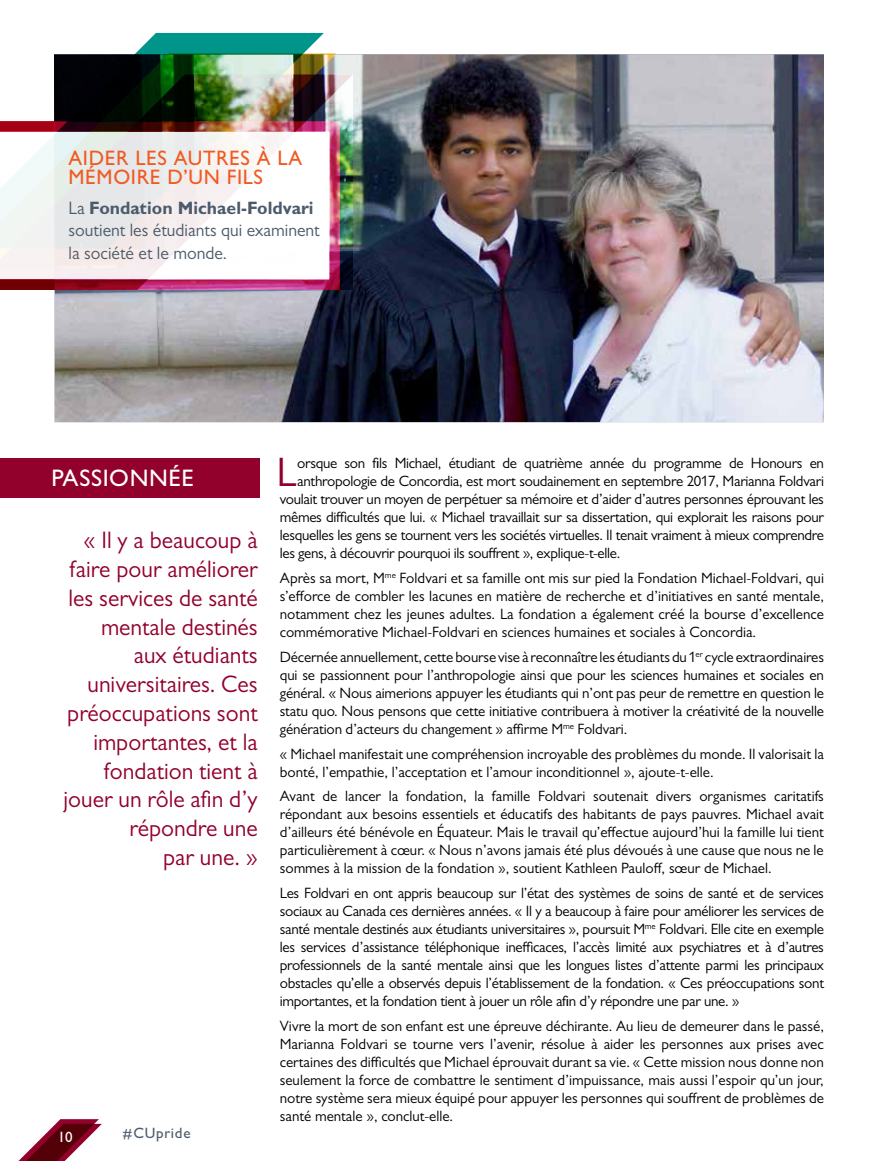
<style>
.page{position:relative;width:878px;height:1161px;background:#fff}
.page>*{position:absolute;margin:0;border:0;box-sizing:border-box;transform-origin:0 0}
.t1{font:41.4px "Gill Sans MT Pro";color:#92002c}
.t2{font:24px/28.8px "Gill Sans MT Pro";color:#92002c;text-align:right}
.t3{font:500 24px "Gill Sans MT Pro";letter-spacing:.025em;color:#fff}
.t4{font:500 21px/19.5px "Gill Sans MT Pro";letter-spacing:.03em;color:#f15a22}
.t5{font:18px/22.5px "Gill Sans MT Pro";color:#4c5b6b}
.t6{font:15px/18px "Gill Sans MT Pro";letter-spacing:-.02em;color:#000;text-align:justify}
.t7{font:15px/18px "Gill Sans MT Pro";color:#000}
.t8{font:500 15px "Gill Sans MT Pro";letter-spacing:.05em;color:#4c5b6b}
.t9{font:500 15px "Gill Sans MT Pro";color:#fff}
.s1{font-weight:700}
</style>
<div class="page">
<div style="left:0;top:458px;width:259px;height:39px;background:#92002c"></div>
<img style="left:54px;top:55px;width:770px;height:367px">
<svg style="left:54px;top:33px;width:270px;height:41px"></svg>
<img style="left:0;top:74px;width:353px;height:216px">
<svg style="left:18px;top:1119px;width:84px;height:42px"></svg>
<h3 class="t4" style="left:69px;top:148px;width:235px">AIDER LES AUTRES À LA<br>MÉMOIRE D’UN FILS</h3>
<p class="t5" style="left:69px;top:196px;width:253px">La <span class="s1">Fondation Michael-Foldvari </span>soutient les étudiants qui examinent la société et le monde.</p>
<h2 class="t3" style="left:51px;top:464px;width:144px">PASSIONNÉE</h2>
<h2 class="t2" style="left:63px;top:526px;width:196px">« Il y a beaucoup à faire pour améliorer les services de santé mentale destinés aux étudiants universitaires. Ces préoccupations sont importantes, et la fondation tient à jouer un rôle afin d’y répondre une<br>par une. »</h2>
<p class="t9" style="left:58px;top:1128px;width:16px">10</p>
<p class="t8" style="left:123px;top:1124px;width:69px">#CUpride</p>
<h1 class="t1" style="left:276px;top:448px;width:21px">L</h1>
<p class="t6" style="left:297px;top:454px;width:528px">orsque son fils Michael, étudiant de quatrième année du programme de Honours en</p>
<p class="t6" style="left:297px;top:472px;width:528px">anthropologie de Concordia, est mort soudainement en septembre 2017, Marianna Foldvari</p>
<p class="t6" style="left:280px;top:490px;width:545px">voulait trouver un moyen de perpétuer sa mémoire et d’aider d’autres personnes éprouvant les</p>
<p class="t6" style="left:280px;top:508px;width:545px">mêmes difficultés que lui. « Michael travaillait sur sa dissertation, qui explorait les raisons pour</p>
<p class="t6" style="left:280px;top:526px;width:545px">lesquelles les gens se tournent vers les sociétés virtuelles. Il tenait vraiment à mieux comprendre</p>
<p class="t6" style="left:280px;top:544px;width:342px">les gens, à découvrir pourquoi ils souffrent », explique-t-elle.</p>
<p class="t6" style="left:280px;top:569px;width:545px">Après sa mort, M<sup>me</sup> Foldvari et sa famille ont mis sur pied la Fondation Michael-Foldvari, qui s’efforce de combler les lacunes en matière de recherche et d’initiatives en santé mentale, notamment chez les jeunes adultes. La fondation a également créé la bourse d’excellence commémorative Michael-Foldvari en sciences humaines et sociales à Concordia.</p>
<p class="t6" style="left:280px;top:648px;width:545px">Décernée annuellement, cette bourse vise à reconnaître les étudiants du 1<sup>er</sup> cycle extraordinaires qui se passionnent pour l’anthropologie ainsi que pour les sciences humaines et sociales en général. « Nous aimerions appuyer les étudiants qui n’ont pas peur de remettre en question le statu quo. Nous pensons que cette initiative contribuera à motiver la créativité de la nouvelle génération d’acteurs du changement » affirme M<sup>me</sup> Foldvari.</p>
<p class="t7" style="left:280px;top:744px;width:545px">« Michael manifestait une compréhension incroyable des problèmes du monde. Il valorisait la bonté, l’empathie, l’acceptation et l’amour inconditionnel », ajoute-t-elle.</p>
<p class="t6" style="left:280px;top:787px;width:545px">Avant de lancer la fondation, la famille Foldvari soutenait divers organismes caritatifs répondant aux besoins essentiels et éducatifs des habitants de pays pauvres. Michael avait d’ailleurs été bénévole en Équateur. Mais le travail qu’effectue aujourd’hui la famille lui tient particulièrement à cœur. « Nous n’avons jamais été plus dévoués à une cause que nous ne le sommes à la mission de la fondation », soutient Kathleen Pauloff, sœur de Michael.</p>
<p class="t6" style="left:280px;top:884px;width:545px">Les Foldvari en ont appris beaucoup sur l’état des systèmes de soins de santé et de services sociaux au Canada ces dernières années. « Il y a beaucoup à faire pour améliorer les services de santé mentale destinés aux étudiants universitaires », poursuit M<sup>me</sup> Foldvari. Elle cite en exemple les services d’assistance téléphonique inefficaces, l’accès limité aux psychiatres et à d’autres professionnels de la santé mentale ainsi que les longues listes d’attente parmi les principaux obstacles qu’elle a observés depuis l’établissement de la fondation. « Ces préoccupations sont importantes, et la fondation tient à jouer un rôle afin d’y répondre une par une. »</p>
<p class="t6" style="left:280px;top:1017px;width:545px">Vivre la mort de son enfant est une épreuve déchirante. Au lieu de demeurer dans le passé, Marianna Foldvari se tourne vers l’avenir, résolue à aider les personnes aux prises avec certaines des difficultés que Michael éprouvait durant sa vie. « Cette mission nous donne non seulement la force de combattre le sentiment d’impuissance, mais aussi l’espoir qu’un jour, notre système sera mieux équipé pour appuyer les personnes qui souffrent de problèmes de santé mentale », conclut-elle.</p>
</div>
